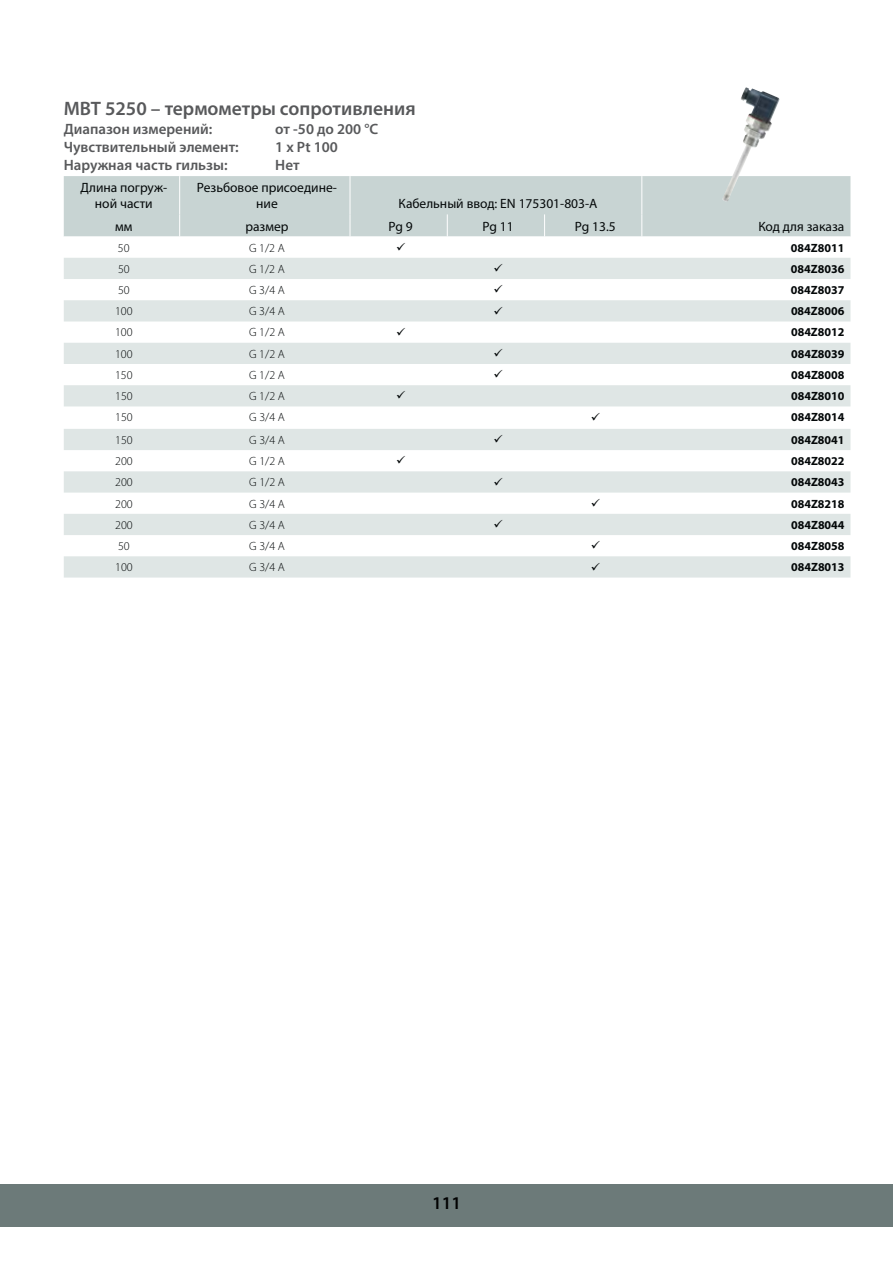
<style>
.page{position:relative;width:893px;height:1263px;background:#fff}
.page>*{position:absolute;margin:0;border:0;box-sizing:border-box;transform-origin:0 0}
.t1{font:600 19.5px "Myriad Pro";color:#58595b}
.t2{font:600 18px "Myriad Pro";color:#010202}
.t3{font:600 15px "Myriad Pro";color:#58595b}
.t4{font:13.5px/16.2px "Myriad Pro";color:#040809;text-align:center}
.t5{font:700 12px "Myriad Pro";color:#040809}
.t6{font:300 12px "Myriad Pro";color:#040809}
</style>
<div class="page">
<div style="left:0;top:1184px;width:892px;height:42px;background:#6c7a79"></div>
<div style="left:64px;top:176px;width:786px;height:61px;background:#c8d4d3"></div>
<svg style="left:64px;top:258px;width:786px;height:320px;fill:#dfe6e5"></svg>
<hr style="left:179px;top:176px;width:1px;height:38px;background:#fff">
<hr style="left:350px;top:176px;width:1px;height:38px;background:#fff">
<hr style="left:641px;top:176px;width:1px;height:38px;background:#fff">
<svg style="left:179px;top:214px;width:1px;height:23px"></svg>
<svg style="left:350px;top:214px;width:1px;height:23px"></svg>
<svg style="left:447px;top:214px;width:1px;height:23px"></svg>
<svg style="left:544px;top:214px;width:1px;height:23px"></svg>
<svg style="left:641px;top:214px;width:1px;height:23px"></svg>
<img style="left:722px;top:87px;width:57px;height:115px">
<svg style="left:494px;top:264px;width:8px;height:8px"></svg>
<svg style="left:494px;top:285px;width:8px;height:8px"></svg>
<svg style="left:494px;top:306px;width:8px;height:8px"></svg>
<svg style="left:397px;top:328px;width:8px;height:7px"></svg>
<svg style="left:494px;top:349px;width:8px;height:8px"></svg>
<svg style="left:494px;top:370px;width:8px;height:8px"></svg>
<svg style="left:397px;top:391px;width:8px;height:8px"></svg>
<svg style="left:591px;top:413px;width:8px;height:7px"></svg>
<svg style="left:494px;top:435px;width:8px;height:8px"></svg>
<svg style="left:397px;top:456px;width:8px;height:8px"></svg>
<svg style="left:494px;top:477px;width:8px;height:8px"></svg>
<svg style="left:591px;top:499px;width:8px;height:7px"></svg>
<svg style="left:494px;top:520px;width:8px;height:8px"></svg>
<svg style="left:591px;top:541px;width:8px;height:8px"></svg>
<svg style="left:591px;top:562px;width:8px;height:8px"></svg>
<h1 class="t1" style="left:64px;top:97px;width:353px">MBT 5250 – термометры сопротивления</h1>
<p class="t3" style="left:64px;top:120px;width:150px">Диапазон измерений:</p>
<p class="t3" style="left:275px;top:120px;width:104px">от -50 до 200 °C</p>
<p class="t3" style="left:64px;top:138px;width:176px">Чувствительный элемент:</p>
<p class="t3" style="left:275px;top:138px;width:64px">1 x Pt 100</p>
<p class="t3" style="left:64px;top:156px;width:165px">Наружная часть гильзы:</p>
<p class="t3" style="left:275px;top:156px;width:26px">Нет</p>
<p class="t4" style="left:80px;top:179px;width:88px">Длина погруж&shy;ной части</p>
<p class="t4" style="left:197px;top:179px;width:141px">Резьбовое присоедине&shy;ние</p>
<p class="t4" style="left:398px;top:196px;width:200px">Кабельный ввод: EN 175301-803-A</p>
<p class="t4" style="left:115px;top:218px;width:19px">мм</p>
<p class="t4" style="left:245px;top:218px;width:45px">размер</p>
<p class="t4" style="left:388px;top:218px;width:26px">Pg 9</p>
<p class="t4" style="left:482px;top:218px;width:33px">Pg 11</p>
<p class="t4" style="left:575px;top:218px;width:42px">Pg 13.5</p>
<p class="t4" style="left:758px;top:218px;width:88px">Код для заказа</p>
<p class="t6" style="left:118px;top:240px;width:13px">50</p>
<p class="t6" style="left:249px;top:240px;width:37px">G 1/2 A</p>
<p class="t5" style="left:791px;top:240px;width:55px">084Z8011</p>
<p class="t6" style="left:118px;top:262px;width:13px">50</p>
<p class="t6" style="left:249px;top:262px;width:37px">G 1/2 A</p>
<p class="t5" style="left:791px;top:262px;width:55px">084Z8036</p>
<p class="t6" style="left:118px;top:283px;width:13px">50</p>
<p class="t6" style="left:249px;top:283px;width:37px">G 3/4 A</p>
<p class="t5" style="left:791px;top:283px;width:55px">084Z8037</p>
<p class="t6" style="left:115px;top:304px;width:19px">100</p>
<p class="t6" style="left:249px;top:304px;width:37px">G 3/4 A</p>
<p class="t5" style="left:791px;top:304px;width:55px">084Z8006</p>
<p class="t6" style="left:115px;top:325px;width:19px">100</p>
<p class="t6" style="left:249px;top:325px;width:37px">G 1/2 A</p>
<p class="t5" style="left:791px;top:325px;width:55px">084Z8012</p>
<p class="t6" style="left:115px;top:347px;width:19px">100</p>
<p class="t6" style="left:249px;top:347px;width:37px">G 1/2 A</p>
<p class="t5" style="left:791px;top:347px;width:55px">084Z8039</p>
<p class="t6" style="left:115px;top:368px;width:19px">150</p>
<p class="t6" style="left:249px;top:368px;width:37px">G 1/2 A</p>
<p class="t5" style="left:791px;top:368px;width:55px">084Z8008</p>
<p class="t6" style="left:115px;top:389px;width:19px">150</p>
<p class="t6" style="left:249px;top:389px;width:37px">G 1/2 A</p>
<p class="t5" style="left:791px;top:389px;width:55px">084Z8010</p>
<p class="t6" style="left:115px;top:410px;width:19px">150</p>
<p class="t6" style="left:249px;top:410px;width:37px">G 3/4 A</p>
<p class="t5" style="left:791px;top:410px;width:55px">084Z8014</p>
<p class="t6" style="left:115px;top:433px;width:19px">150</p>
<p class="t6" style="left:249px;top:433px;width:37px">G 3/4 A</p>
<p class="t5" style="left:791px;top:433px;width:55px">084Z8041</p>
<p class="t6" style="left:115px;top:454px;width:19px">200</p>
<p class="t6" style="left:249px;top:454px;width:37px">G 1/2 A</p>
<p class="t5" style="left:791px;top:454px;width:55px">084Z8022</p>
<p class="t6" style="left:115px;top:475px;width:19px">200</p>
<p class="t6" style="left:249px;top:475px;width:37px">G 1/2 A</p>
<p class="t5" style="left:791px;top:475px;width:55px">084Z8043</p>
<p class="t6" style="left:115px;top:496px;width:19px">200</p>
<p class="t6" style="left:249px;top:496px;width:37px">G 3/4 A</p>
<p class="t5" style="left:791px;top:496px;width:55px">084Z8218</p>
<p class="t6" style="left:115px;top:518px;width:19px">200</p>
<p class="t6" style="left:249px;top:518px;width:37px">G 3/4 A</p>
<p class="t5" style="left:791px;top:518px;width:55px">084Z8044</p>
<p class="t6" style="left:118px;top:539px;width:13px">50</p>
<p class="t6" style="left:249px;top:539px;width:37px">G 3/4 A</p>
<p class="t5" style="left:791px;top:539px;width:55px">084Z8058</p>
<p class="t6" style="left:115px;top:560px;width:19px">100</p>
<p class="t6" style="left:249px;top:560px;width:37px">G 3/4 A</p>
<p class="t5" style="left:791px;top:560px;width:55px">084Z8013</p>
<h2 class="t2" style="left:432px;top:1192px;width:30px">111</h2>
</div>
